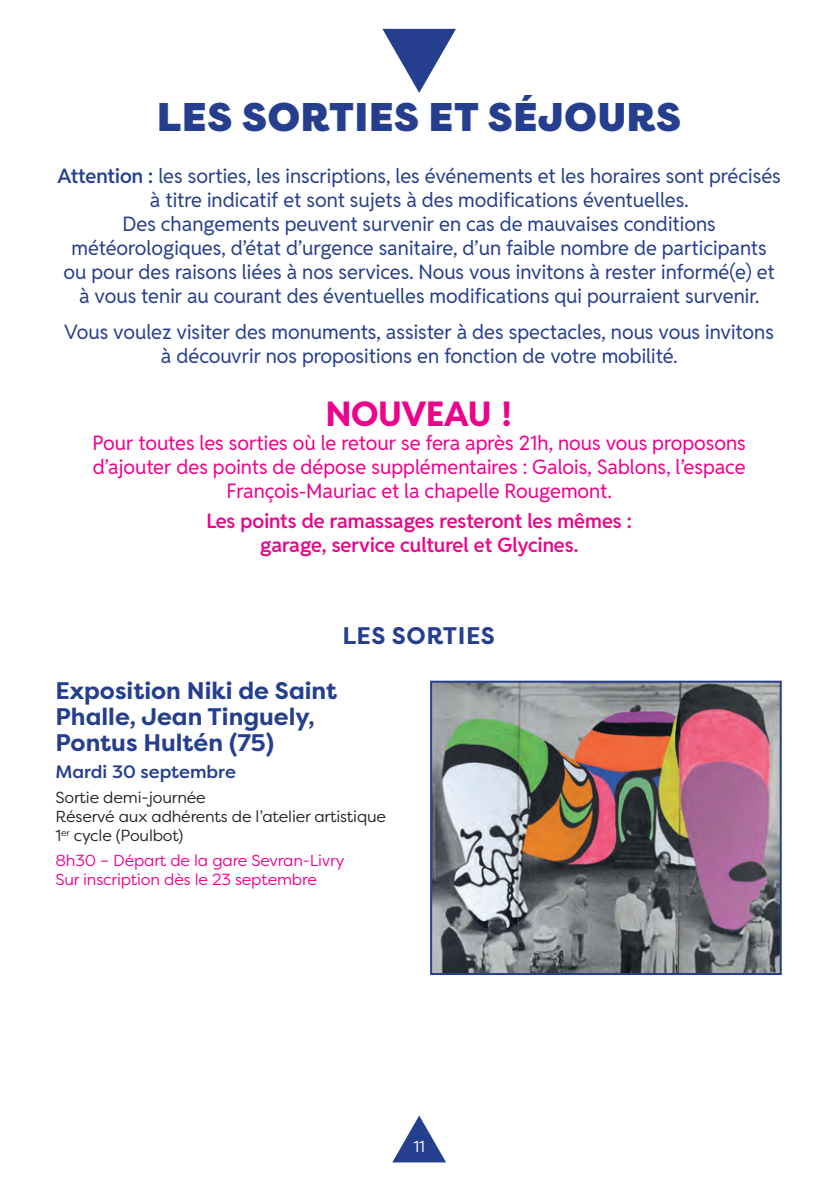
<style>
.page{position:relative;width:839px;height:1191px;background:#fff}
.page>*{position:absolute;margin:0;border:0;box-sizing:border-box;transform-origin:0 0}
.t1{font:900 40px "Filson Pro";letter-spacing:.02em;color:#253f8e}
.t2{font:800 34px "Reddit Sans Fudge";color:#ed028c}
.t3{font:700 24px/26px "Filson Pro";color:#253f8e}
.t4{font:700 24px "Filson Pro";letter-spacing:.02em;color:#253f8e}
.t5{font:20px/24px "Reddit Sans Fudge";color:#253f8e;text-align:center}
.t6{font:20px/24px "Reddit Sans Fudge";color:#ed028c;text-align:center}
.t7{font:600 20px/24px "Reddit Sans Fudge";letter-spacing:-.005em;color:#ed028c;text-align:center}
.t8{font:500 18px "Filson Pro";color:#253f8e}
.t9{font:16px/19.2px "Filson Pro";letter-spacing:-.01em;color:#231f20}
.t10{font:16px/19.2px "Filson Pro";letter-spacing:-.01em;color:#ed028c}
.t11{font:16px "Filson Pro";color:#fff}
.s1{font-weight:600}
</style>
<div class="page">
<svg style="left:392px;top:1116px;width:54px;height:46px"></svg>
<svg style="left:382px;top:29px;width:74px;height:64px"></svg>
<img style="left:433px;top:684px;width:345px;height:288px">
<div style="left:430px;top:681px;width:351px;height:294px;border:2px solid #253f8e"></div>
<h1 class="t1" style="left:157px;top:92px;width:525px">LES SORTIES ET SÉJOURS</h1>
<p class="t5" style="left:57px;top:162px;width:725px"><span class="s1">Attention :</span> les sorties, les inscriptions, les événements et les horaires sont précisés à titre indicatif et sont sujets à des modifications éventuelles.<br>Des changements peuvent survenir en cas de mauvaises conditions météorologiques, d’état d’urgence sanitaire, d’un faible nombre de participants<br>ou pour des raisons liées à nos services. Nous vous invitons à rester informé(e) et à vous tenir au courant des éventuelles modifications qui pourraient survenir.</p>
<p class="t5" style="left:64px;top:318px;width:711px">Vous voulez visiter des monuments, assister à des spectacles, nous vous invitons à découvrir nos propositions en fonction de votre mobilité.</p>
<h2 class="t2" style="left:326px;top:385px;width:188px">NOUVEAU !</h2>
<p class="t6" style="left:93px;top:429px;width:654px">Pour toutes les sorties où le retour se fera après 21h, nous vous proposons d’ajouter des points de dépose supplémentaires : Galois, Sablons, l’espace<br>François-Mauriac et la chapelle Rougemont.</p>
<p class="t7" style="left:206px;top:507px;width:427px">Les points de ramassages resteront les mêmes : garage, service culturel et Glycines.</p>
<p class="t4" style="left:342px;top:620px;width:154px">LES SORTIES</p>
<p class="t3" style="left:55px;top:678px;width:283px">Exposition Niki de Saint<br>Phalle, Jean Tinguely,<br>Pontus Hultén (75)</p>
<p class="t8" style="left:55px;top:759px;width:182px">Mardi 30 septembre</p>
<p class="t9" style="left:55px;top:787px;width:332px">Sortie demi-journée<br>Réservé aux adhérents de l’atelier artistique<br>1<sup>er</sup> cycle (Poulbot)</p>
<p class="t10" style="left:55px;top:850px;width:290px">8h30 – Départ de la gare Sevran-Livry<br>Sur inscription dès le 23 septembre</p>
<p class="t11" style="left:413px;top:1136px;width:13px">11</p>
</div>
